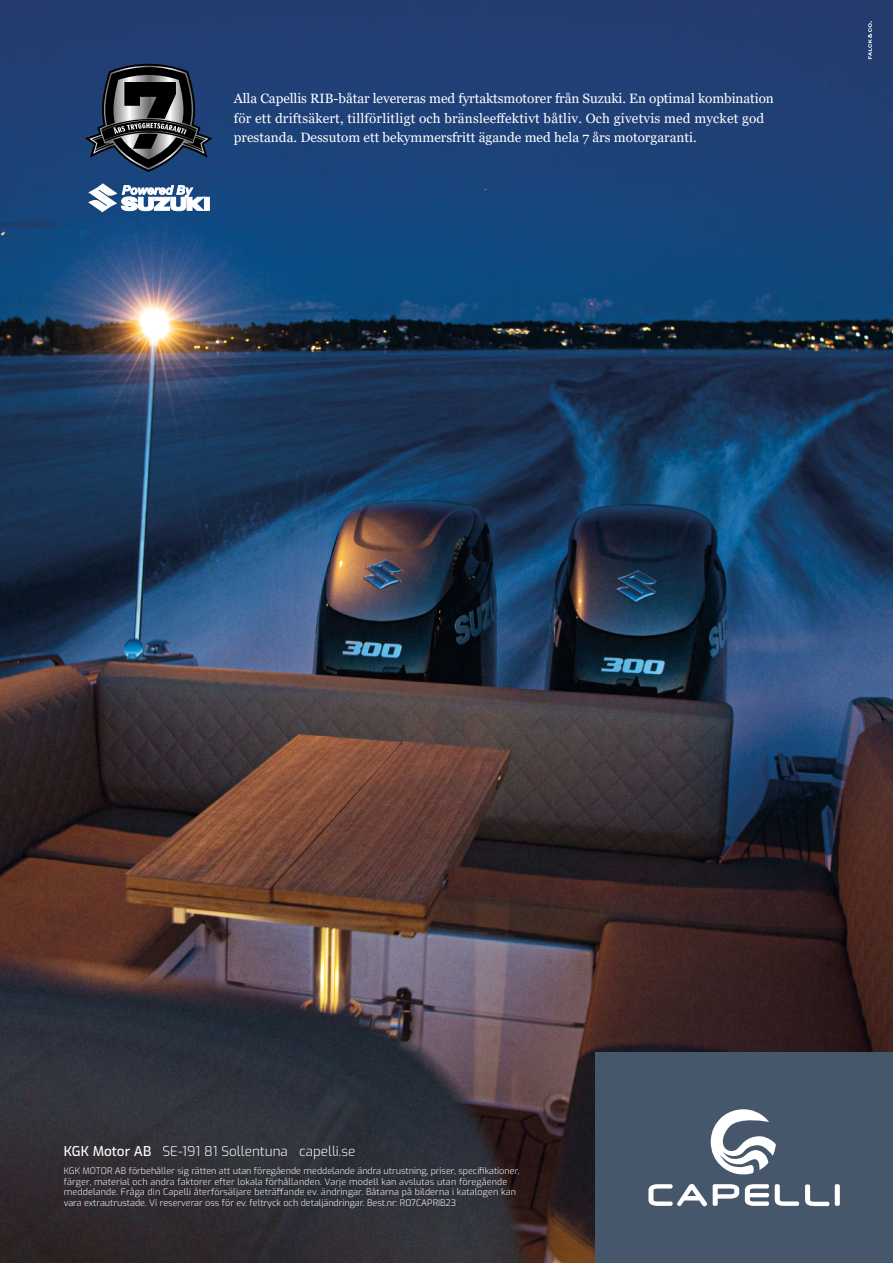
<style>
.page{position:relative;width:893px;height:1263px;background:#fff}
.page>*{position:absolute;margin:0;border:0;box-sizing:border-box;transform-origin:0 0}
.t1{font:13.5px/19.5px "Georgia";color:#fff}
.t2{font:300 13.5px "Exo";color:#fff}
.t3{font:300 9px/10.8px "Exo";color:#fff}
.s1{font-weight:500}
</style>
<div class="page">
<img style="left:0;top:0;width:893px;height:1263px">
<div style="left:595px;top:1052px;width:298px;height:211px;background:#46576b"></div>
<svg style="left:711px;top:1109px;width:65px;height:66px"></svg>
<svg style="left:805px;top:1184px;width:24px;height:22px"></svg>
<svg style="left:835px;top:1184px;width:5px;height:22px"></svg>
<svg style="left:745px;top:1184px;width:24px;height:22px"></svg>
<svg style="left:713px;top:1184px;width:26px;height:22px"></svg>
<svg style="left:648px;top:1184px;width:59px;height:22px"></svg>
<svg style="left:775px;top:1184px;width:24px;height:22px"></svg>
<svg style="left:85px;top:64px;width:128px;height:108px"></svg>
<svg style="left:88px;top:183px;width:121px;height:29px"></svg>
<svg style="left:868px;top:21px;width:4px;height:38px"></svg>
<p class="t1" style="left:234px;top:89px;width:541px">Alla Capellis RIB-båtar levereras med fyrtaktsmotorer från Suzuki. En optimal kombination för ett driftsäkert, tillförlitligt och bränsleeffektivt båtliv. Och givetvis med mycket god prestanda. Dessutom ett bekymmersfritt ägande med hela 7 års motorgaranti.</p>
<h1 class="t2" style="left:64px;top:1142px;width:293px"><span class="s1">KGK Motor AB</span> SE-191 81 Sollentuna capelli.se</h1>
<p class="t3" style="left:64px;top:1165px;width:457px">KGK MOTOR AB förbehåller sig rätten att utan föregående meddelande ändra utrustning, priser, specifikationer, färger, material och andra faktorer efter lokala förhållanden. Varje modell kan avslutas utan föregående meddelande. Fråga din Capelli återförsäljare beträffande ev. ändringar. Båtarna på bilderna i katalogen kan vara extrautrustade. Vi reserverar oss för ev. feltryck och detaljändringar. Best.nr: R07CAPRIB23</p>
</div>
